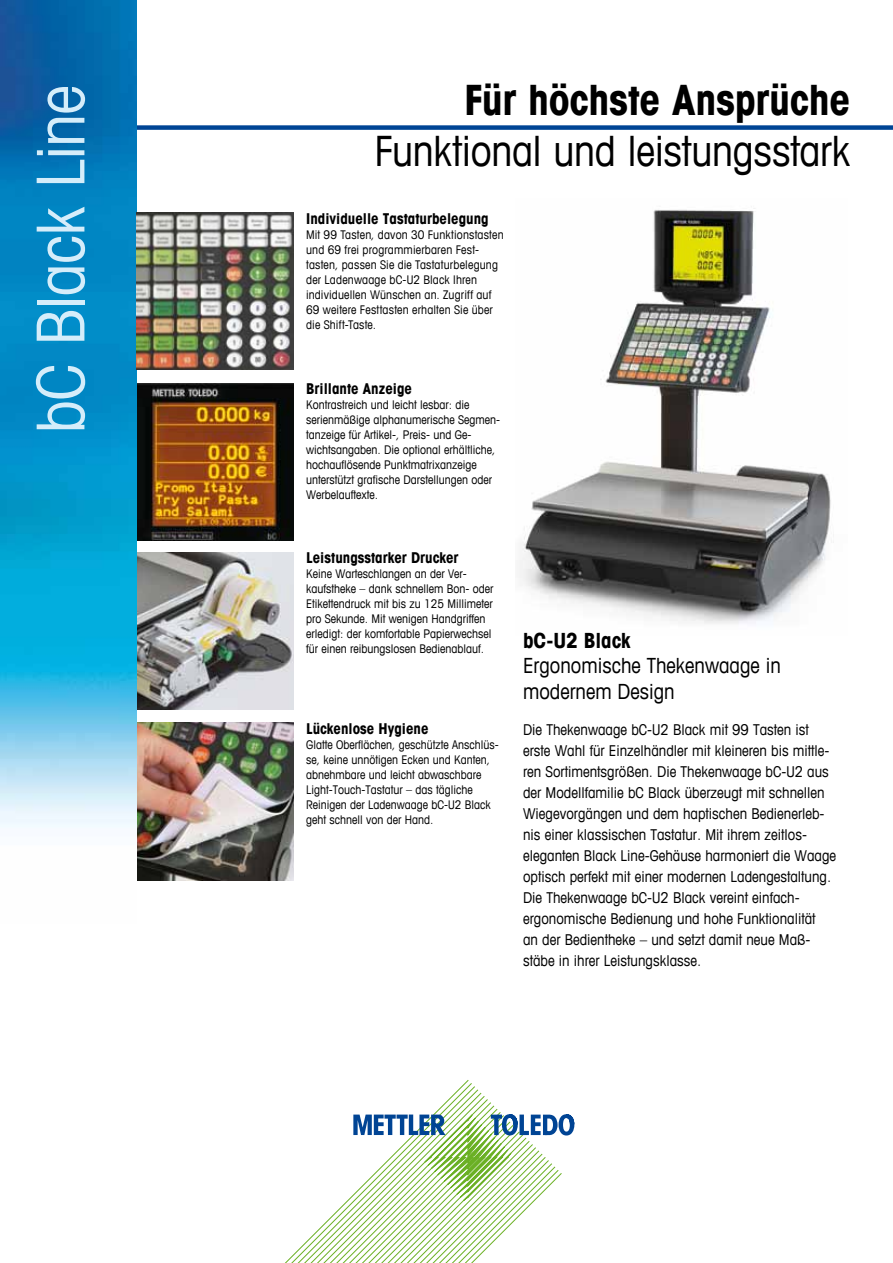
<style>
.page{position:relative;width:893px;height:1263px;background:#fff}
.page>*{position:absolute;margin:0;border:0;box-sizing:border-box;transform-origin:0 0}
.t1{font:condensed 66px "Avant Garde Com";letter-spacing:-.015em;color:#d5edfa}
.t2{font:condensed 42px "Avant Garde Com";letter-spacing:-.005em;color:#000}
.t3{font:700 condensed 42px "Avant Garde Com";letter-spacing:-.005em;color:#000}
.t4{font:condensed 21px/25.5px "Avant Garde Com";color:#000}
.t5{font:700 condensed 21px "Avant Garde Com";color:#000}
.t6{font:condensed 15px/21px "Avant Garde Com";color:#000}
.t7{font:700 condensed 15px "Avant Garde Com";color:#000}
.t8{font:condensed 12px/15px "Avant Garde Com";color:#000}
</style>
<div class="page">
<img style="left:136px;top:723px;width:157px;height:157px">
<img style="left:136px;top:552px;width:157px;height:158px">
<img style="left:136px;top:383px;width:157px;height:157px">
<img style="left:519px;top:208px;width:315px;height:416px">
<div style="left:111px;top:125px;width:782px;height:5px;background:#004595"></div>
<img style="left:0;top:0;width:136px;height:828px">
<svg style="left:285px;top:1080px;width:250px;height:183px"></svg>
<svg style="left:353px;top:1114px;width:221px;height:87px"></svg>
<img style="left:136px;top:213px;width:157px;height:157px">
<h1 class="t1" style="left:20px;top:433px;width:350px;rotate:-90deg">bC Black Line</h1>
<h2 class="t3" style="left:464px;top:73px;width:388px">Für höchste Ansprüche</h2>
<h2 class="t2" style="left:374px;top:125px;width:477px">Funktional und leistungsstark</h2>
<p class="t7" style="left:306px;top:209px;width:184px">Individuelle Tastaturbelegung</p>
<p class="t8" style="left:306px;top:227px;width:199px">Mit 99 Tasten, davon 30 Funktionstasten und 69 frei programmierbaren Fest&shy;tasten, passen Sie die Tastaturbelegung der Ladenwaage bC-U2 Black Ihren individuellen Wünschen an. Zugriff auf 69 weitere Festtasten erhalten Sie über die Shift-Taste.</p>
<p class="t7" style="left:306px;top:379px;width:107px">Brillante Anzeige</p>
<p class="t8" style="left:306px;top:397px;width:195px">Kontrastreich und leicht lesbar: die serienmäßige alphanumerische Segmen&shy;tanzeige für Artikel-, Preis- und Ge&shy;wichtsangaben. Die optional erhältliche, hochauflösende Punktmatrixanzeige unterstützt grafische Darstellungen oder Werbelauftexte.</p>
<p class="t7" style="left:306px;top:548px;width:154px">Leistungsstarker Drucker</p>
<p class="t8" style="left:306px;top:566px;width:189px">Keine Warteschlangen an der Ver&shy;kaufstheke – dank schnellem Bon- oder Etikettendruck mit bis zu 125 Millimeter pro Sekunde. Mit wenigen Handgriffen erledigt: der komfortable Papierwechsel für einen reibungslosen Bedienablauf.</p>
<p class="t7" style="left:306px;top:719px;width:124px">Lückenlose Hygiene</p>
<p class="t8" style="left:306px;top:737px;width:194px">Glatte Oberflächen, geschützte Anschlüs&shy;se, keine unnötigen Ecken und Kanten, abnehmbare und leicht abwaschbare Light-Touch-Tastatur – das tägliche Reinigen der Ladenwaage bC-U2 Black geht schnell von der Hand.</p>
<h3 class="t5" style="left:523px;top:627px;width:109px">bC-U2 Black</h3>
<h3 class="t4" style="left:523px;top:652px;width:259px">Ergonomische Thekenwaage in modernem Design</h3>
<p class="t6" style="left:523px;top:718px;width:315px">Die Thekenwaage bC-U2 Black mit 99 Tasten ist erste Wahl für Einzelhändler mit kleineren bis mittle&shy;ren Sortimentsgrößen. Die Thekenwaage bC-U2 aus der Modellfamilie bC Black überzeugt mit schnellen Wiegevorgängen und dem haptischen Bedienerleb&shy;nis einer klassischen Tastatur. Mit ihrem zeitlos&shy;eleganten Black Line-Gehäuse harmoniert die Waage optisch perfekt mit einer modernen Ladengestaltung.<br>Die Thekenwaage bC-U2 Black vereint einfach&shy;ergonomische Bedienung und hohe Funktionalität<br>an der Bedientheke – und setzt damit neue Maß&shy;stäbe in ihrer Leistungsklasse.</p>
</div>
